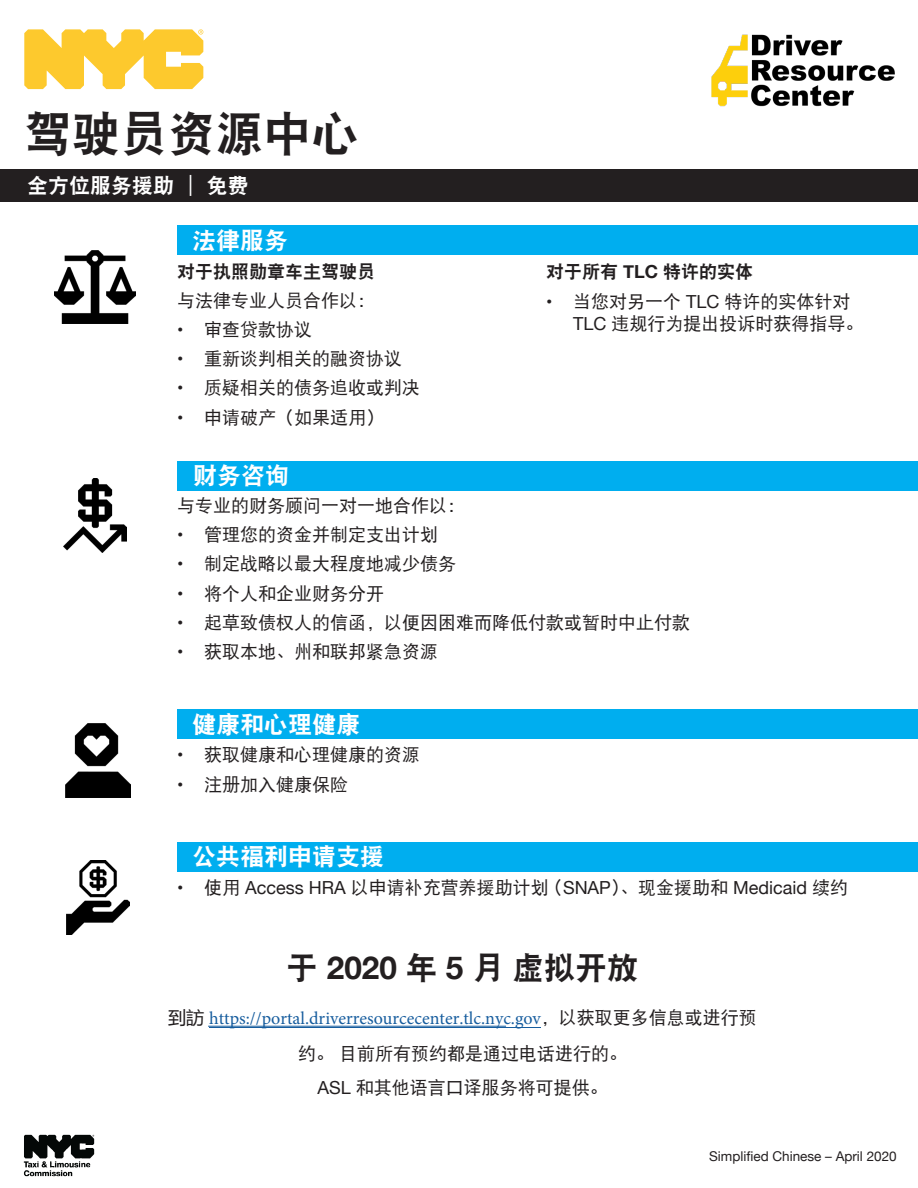
<style>
.page{position:relative;width:918px;height:1188px;background:#fff}
.page>*{position:absolute;margin:0;border:0;box-sizing:border-box;transform-origin:0 0}
.t1{font:48px "DF Hei W9";color:#231f20}
.t2{font:31.5px "DF Hei W9";color:#231f20}
.t3{font:24px "DF Hei W9";color:#fff}
.Subtitles{font:21px "DF Hei W9";color:#fff}
.Regular{font:18px/22.5px "DF Hei W5";color:#231f20}
.t4{font:18px/34.8px "Minion Pro";color:#175d9e;text-align:center}
.Subtitles-2{font:18px "DF Hei W9";color:#231f20}
.t5{font:13.5px "Helvetica Neue";color:#231f20}
.s1{font-family:"Helvetica Neue";font-weight:700}
.s2{font-family:"Helvetica Neue"}
.s3{font-family:"Microsoft Ya Hei";color:#231f20}
.s4{font-family:"DF Hei W5";color:#231f20}
.s5{font-family:"Helvetica Neue";color:#231f20}
</style>
<div class="page">
<hr style="left:208px;top:1026px;width:298px;height:1px;background:#175d9e">
<div style="left:0;top:170px;width:918px;height:32px;background:#231f20"></div>
<div style="left:177px;top:226px;width:741px;height:29px;background:#00aeef"></div>
<div style="left:177px;top:461px;width:741px;height:29px;background:#00aeef"></div>
<div style="left:177px;top:709px;width:741px;height:30px;background:#00aeef"></div>
<div style="left:177px;top:842px;width:741px;height:29px;background:#00aeef"></div>
<img style="left:66px;top:724px;width:64px;height:73px">
<img style="left:67px;top:861px;width:62px;height:73px">
<img style="left:64px;top:478px;width:62px;height:74px">
<img style="left:54px;top:250px;width:81px;height:74px">
<svg style="left:24px;top:29px;width:179px;height:60px"></svg>
<img style="left:711px;top:34px;width:184px;height:73px">
<hr style="left:209px;top:1027px;width:332px;height:1px;background:#175d9e">
<img style="left:24px;top:1135px;width:71px;height:42px">
<p class="t1" style="left:24px;top:109px;width:337px">驾驶员资源中心</p>
<p class="Subtitles" style="left:27px;top:175px;width:223px">全方位服务援助 │ 免费</p>
<p class="t3" style="left:192px;top:229px;width:97px">法律服务</p>
<p class="Subtitles-2" style="left:177px;top:263px;width:199px">对于执照勋章车主驾驶员</p>
<p class="Regular" style="left:177px;top:289px;width:199px">与法律专业人员合作以：</p>
<p class="Regular" style="left:177px;top:318px;width:136px"><span class="s1">•</span> 审查贷款协议</p>
<p class="Regular" style="left:177px;top:347px;width:226px"><span class="s1">•</span> 重新谈判相关的融资协议</p>
<p class="Regular" style="left:177px;top:377px;width:244px"><span class="s1">•</span> 质疑相关的债务追收或判决</p>
<p class="Regular" style="left:177px;top:406px;width:208px"><span class="s1">•</span> 申请破产（如果适用）</p>
<p class="t3" style="left:193px;top:463px;width:97px">财务咨询</p>
<p class="Subtitles-2" style="left:546px;top:263px;width:209px">对于所有 <span class="s1">TLC</span> 特许的实体</p>
<p class="Regular" style="left:573px;top:290px;width:292px;text-indent:-27px"><span class="s1">•</span> 当您对另一个 <span class="s2">TLC</span> 特许的实体针对<br><span class="s2">TLC</span> 违规行为提出投诉时获得指导。</p>
<p class="Regular" style="left:177px;top:494px;width:289px">与专业的财务顾问一对一地合作以：</p>
<p class="Regular" style="left:177px;top:523px;width:262px"><span class="s1">•</span> 管理您的资金并制定支出计划</p>
<p class="Regular" style="left:177px;top:553px;width:280px"><span class="s1">•</span> 制定战略以最大程度地减少债务</p>
<p class="Regular" style="left:177px;top:582px;width:208px"><span class="s1">•</span> 将个人和企业财务分开</p>
<p class="Regular" style="left:177px;top:611px;width:514px"><span class="s1">•</span> 起草致债权人的信函，以便因困难而降低付款或暂时中止付款</p>
<p class="Regular" style="left:177px;top:640px;width:262px"><span class="s1">•</span> 获取本地、州和联邦紧急资源</p>
<p class="t3" style="left:192px;top:712px;width:169px">健康和心理健康</p>
<p class="Regular" style="left:177px;top:744px;width:244px"><span class="s1">•</span> 获取健康和心理健康的资源</p>
<p class="Regular" style="left:177px;top:773px;width:172px"><span class="s1">•</span> 注册加入健康保险</p>
<p class="t3" style="left:192px;top:845px;width:193px">公共福利申请支援</p>
<p class="Regular" style="left:177px;top:876px;width:673px"><span class="s1">•</span> 使用 <span class="s2">Access HRA</span> 以申请补充营养援助计划 (<span class="s2">SNAP</span>)、现金援助和 <span class="s2">Medicaid</span> 续约</p>
<p class="t2" style="left:287px;top:952px;width:353px">于 <span class="s1">2020</span> 年 <span class="s1">5</span> 月虚拟开放</p>
<p class="t4" style="left:168px;top:1001px;width:590px"><span class="s3">到訪</span> https://portal.driverresourcecenter.tlc.nyc.gov<span class="s4">，以获取更多信息或进行预约。目前所有预约都是通过电话进行的。<br></span><span class="s5">ASL</span> <span class="s4">和其他语言口译服务将可提供。</span></p>
<p class="t5" style="left:709px;top:1146px;width:189px">Simplified Chinese – April 2020</p>
</div>
